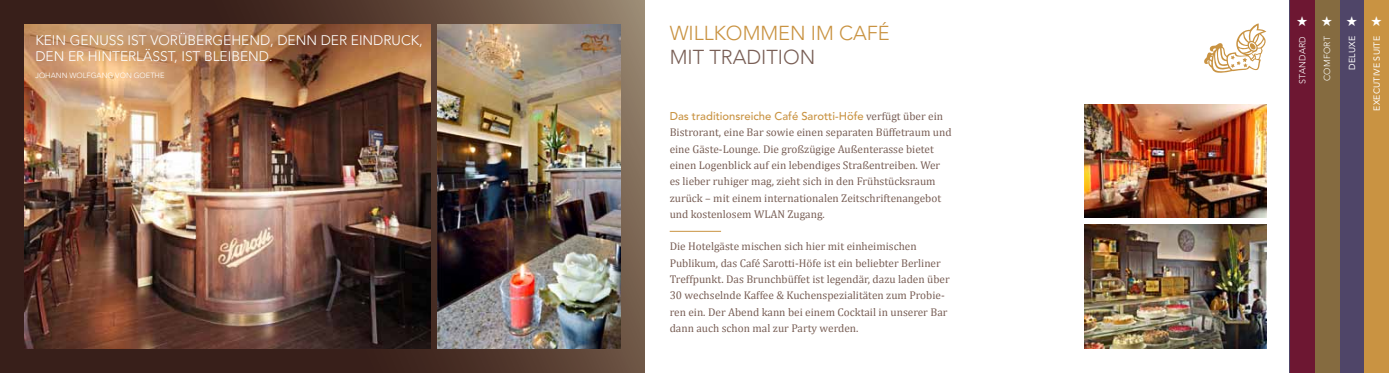
<style>
.page{position:relative;width:1389px;height:373px;background:#fff}
.page>*{position:absolute;margin:0;border:0;box-sizing:border-box;transform-origin:0 0}
.t1{font:300 20px "Avenir";color:#c99342}
.t2{font:300 20px "Avenir";color:#795f56}
.t3{font:300 13.75px/16.2px "Avenir";color:#fff}
.t4{font:11.25px/16.2px "Cambria";color:#795f56}
.t5{font:500 11.25px "Avenir";color:#c99342}
.t6{font:8.75px "Avenir";letter-spacing:.02em;color:#fff}
.t7{font:300 8.75px "Avenir";letter-spacing:.02em;color:#fff}
.t8{font:300 7.5px "Avenir";color:#fff}
.s1{font-family:"Cambria";font-weight:400;color:#795f56}
</style>
<div class="page">
<hr style="left:670px;top:230px;width:51px;height:1px;background:#c99342">
<img style="left:1084px;top:104px;width:183px;height:113px">
<img style="left:1084px;top:224px;width:183px;height:123px">
<svg style="left:0;top:0;width:645px;height:372px;background:#543b30"></svg>
<img style="left:25px;top:25px;width:406px;height:322px">
<img style="left:438px;top:25px;width:182px;height:322px">
<div style="left:1290px;top:0;width:99px;height:372px;background:#c99342"></div>
<div style="left:1290px;top:0;width:74px;height:372px;background:#4f4568"></div>
<div style="left:1290px;top:0;width:49px;height:372px;background:#856b40"></div>
<div style="left:1290px;top:0;width:25px;height:372px;background:#6d1732"></div>
<svg style="left:1204px;top:23px;width:62px;height:50px"></svg>
<p class="t3" style="left:35px;top:32px;width:389px">KEIN GENUSS IST VORÜ BERG EHEND, DENN DER EINDRUCK,<br>DEN ER HINTERLÄSST, IST BLEIBEND.</p>
<p class="t8" style="left:35px;top:71px;width:131px">JOHANN WOLFGANG VON GOETHE</p>
<h1 class="t1" style="left:670px;top:21px;width:222px">WILLKOMM EN IM CAFÉ</h1>
<h1 class="t2" style="left:670px;top:45px;width:147px">M IT TRADITION</h1>
<p class="t5" style="left:670px;top:109px;width:275px">Das traditionsreiche Café Sarotti-Höfe <span class="s1">verfügt über ein</span></p>
<p class="t4" style="left:670px;top:124px;width:283px">Bistrorant, eine Bar sowie einen separaten Büffetraum und eine Gäste-Lounge. Die großzügige Außenterasse bietet einen Logenblick auf ein lebendiges Straßentreiben. Wer es lieber ruhiger mag, zieht sich in den Frühstücksraum zurück – mit einem internationalen Zeitschriftenangebot und kostenlosem WLAN Zugang.</p>
<p class="t4" style="left:670px;top:238px;width:281px">Die Hotelgäste mischen sich hier mit einheimischen Publikum, das Café Sarotti-Höfe ist ein beliebter Berliner Treffpunkt. Das Brunchbüffet ist legendär, dazu laden über 30 wechselnde Kaffee &amp; Kuchenspezialitäten zum Probie&shy;ren ein. Der Abend kann bei einem Cocktail in unserer Bar dann auch schon mal zur Party werden.</p>
<p class="t7" style="left:1297px;top:84px;width:48px;rotate:-90deg">STANDARD</p>
<p class="t7" style="left:1322px;top:81px;width:45px;rotate:-90deg">COMFORT</p>
<p class="t6" style="left:1347px;top:70px;width:35px;rotate:-90deg">Deluxe</p>
<p class="t6" style="left:1372px;top:111px;width:76px;rotate:-90deg">executive Suite</p>
</div>
